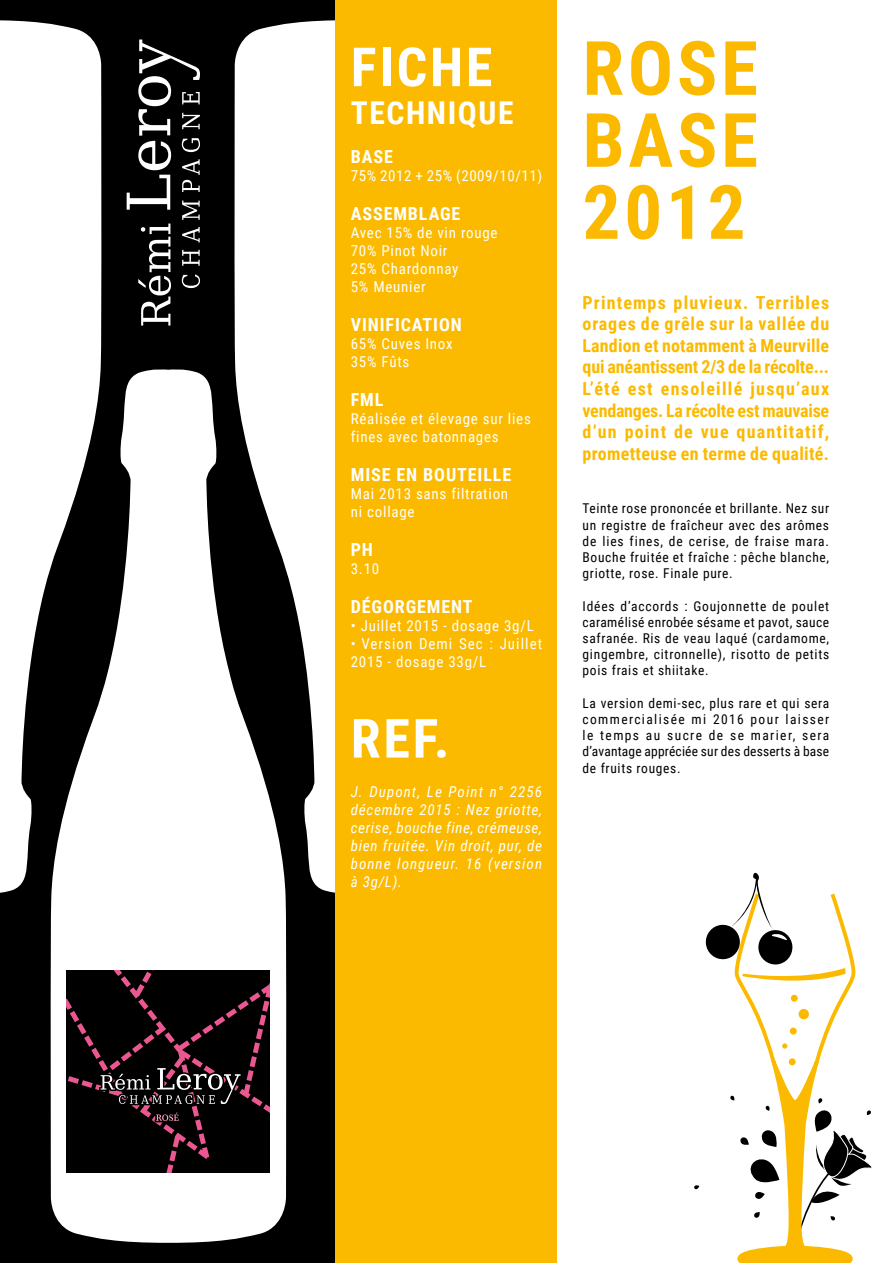
<style>
.page{position:relative;width:893px;height:1263px;background:#fff}
.page>*{position:absolute;margin:0;border:0;box-sizing:border-box;transform-origin:0 0}
.t1{font:700 75px/72px "Roboto Condensed";letter-spacing:.05em;color:#fbba00;text-align:justify}
.t2{font:700 54px "Roboto Condensed";letter-spacing:.05em;color:#fff}
.t3{font:700 31.5px "Roboto Condensed";letter-spacing:.05em;color:#fff}
.t4{font:700 18px/21.6px "Roboto Condensed";letter-spacing:.02em;color:#fbba00;text-align:justify}
.t5{font:700 18px "Roboto Condensed";letter-spacing:.05em;color:#fff}
.t6{font:15px/18px "Roboto Condensed";letter-spacing:.05em;color:#fff}
.t7{font:italic 15px/18px "Roboto Condensed";letter-spacing:.05em;color:#fff;text-align:justify}
.t8{font:15px/18px "Roboto Condensed";letter-spacing:.07em;color:#fff}
.t9{font:13.5px/16.2px "Roboto Condensed";letter-spacing:.05em;color:#000;text-align:justify}
</style>
<div class="page">
<div style="left:0;top:0;width:336px;height:1263px;background:#000"></div>
<svg style="left:234px;top:20px;width:102px;height:874px;fill:#fff"></svg>
<svg style="left:0;top:20px;width:102px;height:873px;fill:#fff"></svg>
<svg style="left:50px;top:368px;width:237px;height:875px;fill:#fff"></svg>
<svg style="left:127px;top:40px;width:73px;height:286px"></svg>
<div style="left:336px;top:0;width:221px;height:1263px;background:#fbba00"></div>
<svg style="left:67px;top:970px;width:202px;height:202px"></svg>
<svg style="left:694px;top:1185px;width:5px;height:4px"></svg>
<svg style="left:737px;top:931px;width:118px;height:128px"></svg>
<svg style="left:730px;top:1059px;width:142px;height:204px"></svg>
<div style="left:789px;top:1058px;width:7px;height:7px;border:2px solid #fbba00;border-radius:50%"></div>
<div style="left:799px;top:1010px;width:9px;height:8px;background:#fbba00;border-radius:50%"></div>
<div style="left:799px;top:1009px;width:10px;height:10px;border:2px solid #fbba00;border-radius:50%"></div>
<div style="left:790px;top:1027px;width:7px;height:7px;border:2px solid #fbba00;border-radius:50%"></div>
<div style="left:791px;top:995px;width:7px;height:7px;border:2px solid #fbba00;border-radius:50%"></div>
<svg style="left:782px;top:1043px;width:5px;height:6px"></svg>
<svg style="left:705px;top:872px;width:141px;height:110px"></svg>
<h2 class="t2" style="left:351px;top:29px;width:143px">FICHE</h2>
<h3 class="t3" style="left:351px;top:91px;width:164px">TECHNIQUE</h3>
<h3 class="t5" style="left:351px;top:144px;width:44px">BASE</h3>
<p class="t6" style="left:351px;top:166px;width:193px">75% 2012 + 25% (2009/10/11)</p>
<h3 class="t5" style="left:351px;top:201px;width:111px">ASSEMBLAGE</h3>
<p class="t6" style="left:351px;top:223px;width:148px">Avec 15% de vin rouge<br>70% Pinot Noir<br>25% Chardonnay<br>5% Meunier</p>
<h3 class="t5" style="left:351px;top:312px;width:112px">VINIFICATION</h3>
<p class="t6" style="left:351px;top:334px;width:103px">65% Cuves Inox<br>35% Fûts</p>
<h3 class="t5" style="left:351px;top:387px;width:34px">FML</h3>
<p class="t6" style="left:351px;top:409px;width:182px">Réalisée et élevage sur lies fines avec batonnages</p>
<h3 class="t5" style="left:351px;top:462px;width:162px">MISE EN BOUTEILLE</h3>
<p class="t6" style="left:351px;top:484px;width:159px">Mai 2013 sans filtration ni collage</p>
<h3 class="t5" style="left:351px;top:537px;width:24px">PH</h3>
<p class="t6" style="left:351px;top:559px;width:30px">3.10</p>
<h3 class="t5" style="left:351px;top:594px;width:123px">DÉGORGEMENT</h3>
<p class="t6" style="left:351px;top:616px;width:184px">• Juillet 2015 - dosage 3g/L</p>
<p class="t8" style="left:351px;top:634px;width:193px">• Version Demi Sec : Juillet<br>2015 - dosage 33g/L</p>
<h2 class="t2" style="left:351px;top:700px;width:100px">REF.</h2>
<p class="t7" style="left:351px;top:782px;width:193px">J. Dupont, Le Point n° 2256 décembre 2015 : Nez griotte, cerise, bouche fine, crémeuse, bien fruitée. Vin droit, pur, de bonne longueur. 16 (version à 3g/L).</p>
<h1 class="t1" style="left:583px;top:29px;width:177px">ROSE BASE 2012</h1>
<p class="t4" style="left:583px;top:291px;width:248px">Printemps pluvieux. Terribles orages de grêle sur la vallée du Landion et notamment à Meurville qui anéantissent 2/3 de la récolte...<br>L’été est ensoleillé jusqu’aux vendanges. La récolte est mauvaise d’un point de vue quantitatif, prometteuse en terme de qualité.</p>
<p class="t9" style="left:583px;top:500px;width:248px">Teinte rose prononcée et brillante. Nez sur un registre de fraîcheur avec des arômes de lies fines, de cerise, de fraise mara.<br>Bouche fruitée et fraîche : pêche blanche, griotte, rose. Finale pure.</p>
<p class="t9" style="left:583px;top:597px;width:248px">Idées d’accords : Goujonnette de poulet caramélisé enrobée sésame et pavot, sauce safranée. Ris de veau laqué (cardamome, gingembre, citronnelle), risotto de petits pois frais et shiitake.</p>
<p class="t9" style="left:583px;top:694px;width:248px">La version demi-sec, plus rare et qui sera commercialisée mi 2016 pour laisser le temps au sucre de se marier, sera d’avantage appréciée sur des desserts à base de fruits rouges.</p>
</div>
